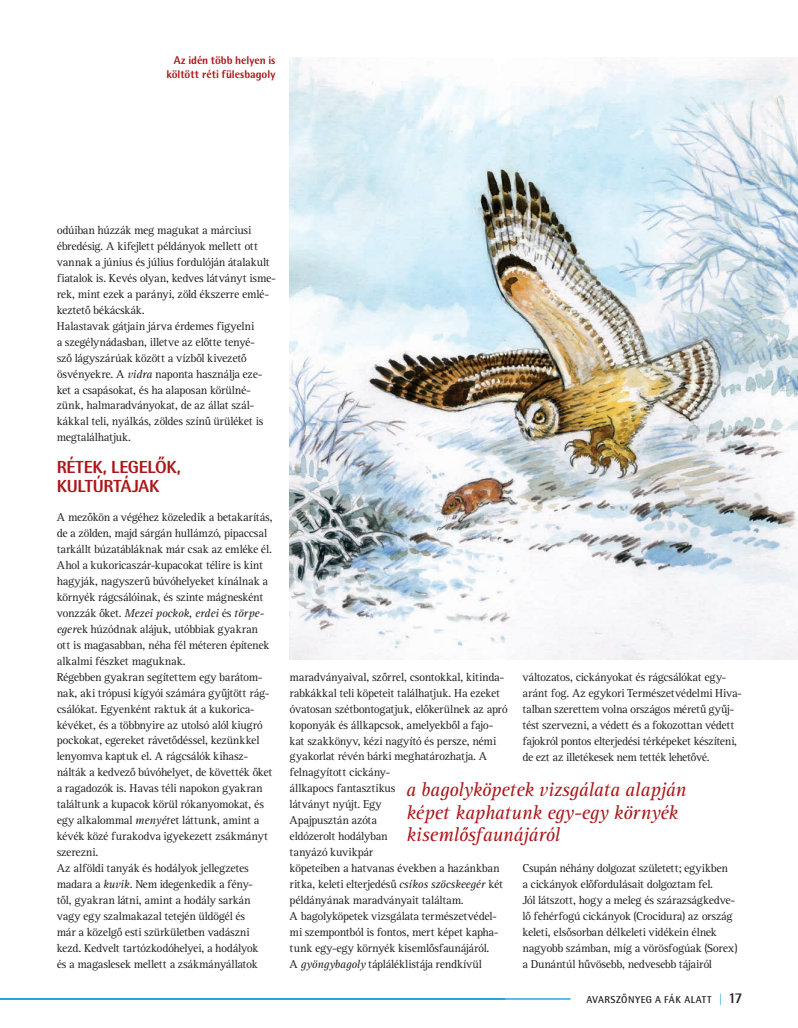
<style>
.page{position:relative;width:798px;height:1028px;background:#fff}
.page>*{position:absolute;margin:0;border:0;box-sizing:border-box;transform-origin:0 0}
.t1{font:italic 20px/22.5px "Rotis Srf PFL";color:#ab161a}
.t2{font:700 17.5px/18.8px "Rotis Sm Sn XPFL";letter-spacing:.005em;color:#ab161a}
.t3{font:11.88px/16px "Rotis Srf PFL";color:#231f20}
.t4{font:700 11.25px/13.8px "Rotis Sm Sn XPFL";letter-spacing:.015em;color:#ab161a;text-align:right}
.t5{font:700 10px "Rotis Sm Sn PFL";letter-spacing:.07em;color:#231f20}
.s1{font-style:italic}
.s2{font-size:11.25px;color:#0095d9}
.s3{font-size:15px}
</style>
<div class="page">
<hr style="left:0;top:998px;width:570px;height:1px;background:#0095d9">
<img style="left:289px;top:57px;width:508px;height:602px">
<p class="t4" style="left:166px;top:54px;width:110px">Az idén több helyen is költött réti fülesbagoly</p>
<p class="t3" style="left:57px;top:222px;width:220px">odúiban húzzák meg magukat a márciusi ébredésig. A kifejlett példányok mellett ott vannak a június és július fordulóján átalakult fiatalok is. Kevés olyan, kedves látványt isme&shy;rek, mint ezek a parányi, zöld ékszerre emlé&shy;keztető békácskák.<br>Halastavak gátjain járva érdemes figyelni<br>a szegélynádasban, illetve az előtte tenyé-<br>sző lágyszárúak között a vízből kivezető ösvényekre. A <span class="s1">vidra</span> naponta használja eze&shy;ket a csapásokat, és ha alaposan körülné&shy;zünk, halmaradványokat, de az állat szál&shy;kákkal teli, nyálkás, zöldes színű ürüléket is megtalálhatjuk.</p>
<h2 class="t2" style="left:57px;top:457px;width:126px">Rétek, legelők, kultúrtájak</h2>
<p class="t3" style="left:57px;top:509px;width:217px">A mezőkön a végéhez közeledik a betakarítás, de a zölden, majd sárgán hullámzó, pipaccsal tarkállt búzatábláknak már csak az emléke él.<br>Ahol a kukoricaszár-kupacokat télire is kint hagyják, nagyszerű búvóhelyeket kínálnak a környék rágcsálóinak, és szinte mágnesként vonzzák őket. <span class="s1">Mezei pockok</span>, <span class="s1">erdei</span> és <span class="s1">törpe&shy;eger</span>ek húzódnak alájuk, utóbbiak gyakran ott is magasabban, néha fél méteren építenek alkalmi fészket maguknak.<br>Régebben gyakran segítettem egy barátom&shy;nak, aki trópusi kígyói számára gyűjtött rág&shy;csálókat. Egyenként raktuk át a kukorica&shy;kévéket, és a többnyire az utolsó alól kiugró pockokat, egereket rávetődéssel, kezünkkel lenyomva kaptuk el. A rágcsálók kihasz&shy;nálták a kedvező búvóhelyet, de követték őket a ragadozók is. Havas téli napokon gyakran találtunk a kupacok körül rókanyomokat, és egy alkalommal <span class="s1">menyét</span>et láttunk, amint a kévék közé furakodva igyekezett zsákmányt szerezni.<br>Az alföldi tanyák és hodályok jellegzetes madara a <span class="s1">kuvik</span>. Nem idegenkedik a fény-<br>től, gyakran látni, amint a hodály sarkán vagy egy szalmakazal tetején üldögél és<br>már a közelgő esti szürkületben vadászni kezd. Kedvelt tartózkodóhelyei, a hodályok<br>és a magaslesek mellett a zsákmányállatok</p>
<p class="t3" style="left:289px;top:669px;width:219px">maradványaival, szőrrel, csontokkal, kitinda&shy;rabkákkal teli köpeteit találhatjuk. Ha ezeket óvatosan szétbontogatjuk, előkerülnek az apró koponyák és állkapcsok, amelyekből a fajo&shy;kat szakkönyv, kézi nagyító és persze, némi gyakorlat révén bárki meghatározhatja. A felnagyított cickány-<br>állkapocs fantasztikus<br>látványt nyújt. Egy<br>Apajpusztán azóta<br>eldózerolt hodályban<br>tanyázó kuvikpár<br>köpeteiben a hatvanas években a hazánkban ritka, keleti elterjedésű <span class="s1">csíkos szöcskeegér</span> két példányának maradványait találtam.<br>A bagolyköpetek vizsgálata természetvédel&shy;mi szempontból is fontos, mert képet kapha&shy;tunk egy-egy környék kisemlősfaunájáról.<br>A <span class="s1">gyöngybagoly</span> tápláléklistája rendkívül</p>
<p class="t3" style="left:522px;top:669px;width:220px">változatos, cickányokat és rágcsálókat egy&shy;aránt fog. Az egykori Természetvédelmi Hiva&shy;talban szerettem volna országos méretű gyűj&shy;tést szervezni, a védett és a fokozottan védett fajokról pontos elterjedési térképeket készíteni, de ezt az illetékesek nem tették lehetővé.</p>
<h1 class="t1" style="left:406px;top:779px;width:281px">a bagolyköpetek vizsgálata alapján képet kaphatunk egy-egy környék kisemlősfaunájáról</h1>
<p class="t3" style="left:522px;top:860px;width:216px">Csupán néhány dolgozat született; egyikben<br>a cickányok előfordulásait dolgoztam fel.<br>Jól látszott, hogy a meleg és szárazságkedve&shy;lő fehérfogú cickányok (Crocidura) az ország keleti, elsősorban délkeleti vidékein élnek nagyobb számban, míg a vörösfogúak (Sorex) a Dunántúl hűvösebb, nedvesebb tájairól</p>
<p class="t5" style="left:586px;top:993px;width:156px">AVARSZŐNYEG A FÁK ALATT <span class="s2">|</span> <span class="s3">17</span></p>
</div>
